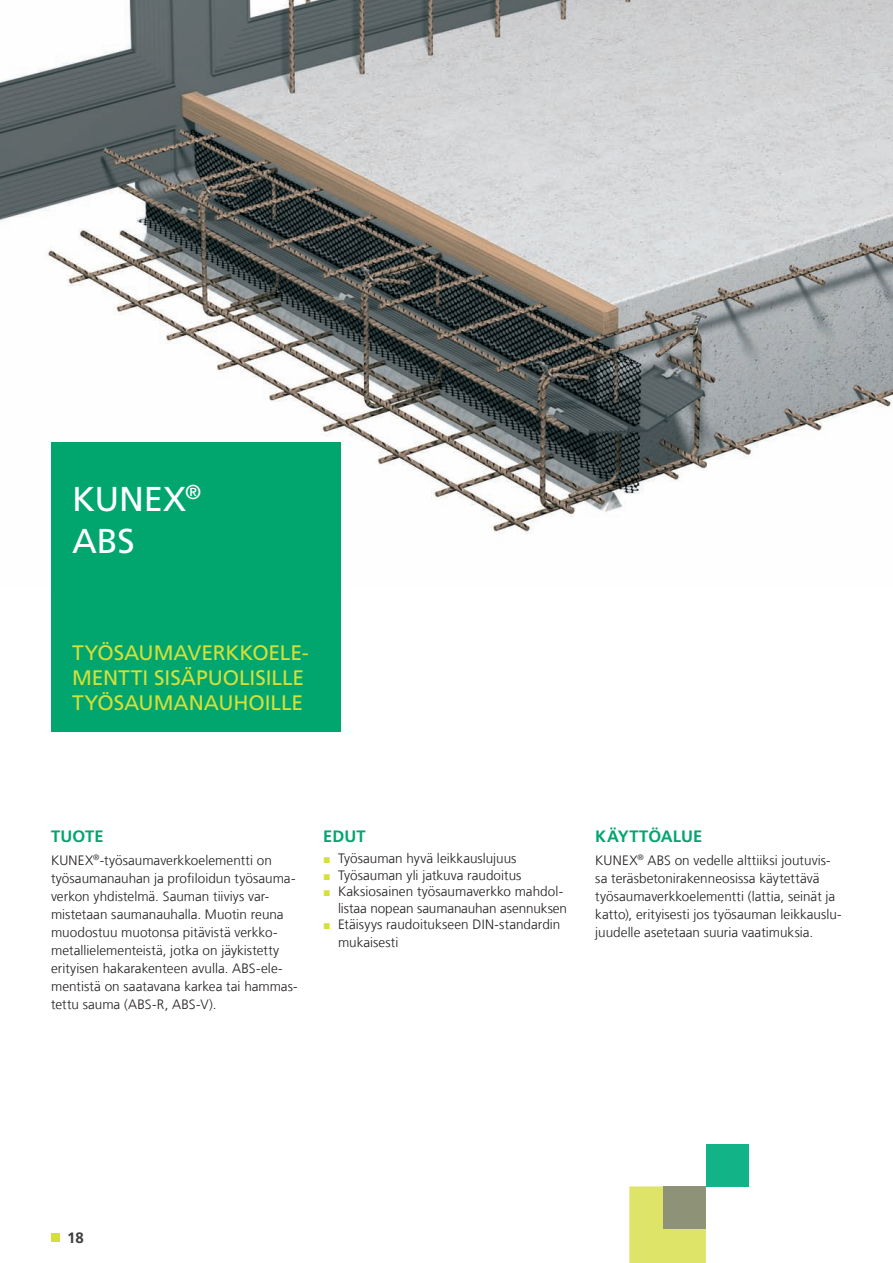
<style>
.page{position:relative;width:893px;height:1263px;background:#fff}
.page>*{position:absolute;margin:0;border:0;box-sizing:border-box;transform-origin:0 0}
.t1{font:34.5px/42px "Frutiger LT Com";letter-spacing:-.01em;color:#fff}
.t2{font:21px/25.2px "Frutiger LT Com";letter-spacing:-.005em;color:#d5df39}
.t3{font:700 16.5px "Frutiger LT Com";letter-spacing:.005em;color:#00a66e}
.t4{font:700 15px "Frutiger LT Com";color:#3e3e3f}
.t5{font:300 13.5px/18px "Frutiger LT Com";color:#231f20}
.s1{color:#d5df39}
</style>
<div class="page">
<div style="left:51px;top:1233px;width:9px;height:8px;background:#d5df39"></div>
<div style="left:629px;top:1186px;width:77px;height:77px;background:#dde467"></div>
<div style="left:706px;top:1144px;width:42px;height:42px;background:#11b387"></div>
<div style="left:663px;top:1186px;width:43px;height:43px;background:#8e9276"></div>
<img style="left:0;top:0;width:893px;height:587px">
<div style="left:51px;top:442px;width:289px;height:289px;background:#00a66e"></div>
<h1 class="t1" style="left:72px;top:477px;width:131px">KUNEX<sup>®<br></sup>ABS</h1>
<h2 class="t2" style="left:72px;top:640px;width:238px">TYÖSAUMAVERKKOELE-<br>MENTTI SISÄPUOLISILLE<br>TYÖSAUMANAUHOILLE</h2>
<p class="t3" style="left:51px;top:826px;width:54px">TUOTE</p>
<p class="t5" style="left:51px;top:851px;width:248px">KUNEX<sup>®</sup>-työsaumaverkkoelementti on työsaumanauhan ja profiloidun työsauma&shy;verkon yhdistelmä. Sauman tiiviys var&shy;mistetaan saumanauhalla. Muotin reuna muodostuu muotonsa pitävistä verkko&shy;metallielementeistä, jotka on jäykistetty erityisen hakarakenteen avulla. ABS-ele&shy;mentistä on saatavana karkea tai hammas&shy;tettu sauma (ABS-R, ABS-V).</p>
<p class="t3" style="left:323px;top:826px;width:44px">EDUT</p>
<p class="t5" style="left:323px;top:849px;width:195px"><span class="s1">▪▪</span> Työsauman hyvä leikkauslujuus</p>
<p class="t5" style="left:323px;top:866px;width:200px"><span class="s1">▪▪</span> Työsauman yli jatkuva raudoitus</p>
<p class="t5" style="left:323px;top:883px;width:245px;line-height:16.5px;text-align:right"><span class="s1">▪▪</span> Kaksiosainen työsaumaverkko mahdol&shy;listaa nopean saumanauhan asennuksen</p>
<p class="t5" style="left:338px;top:915px;width:224px;text-indent:-15px"><span class="s1">▪▪</span> Etäisyys raudoitukseen DIN-standardin mukaisesti</p>
<p class="t3" style="left:595px;top:826px;width:108px">KÄYTTÖALUE</p>
<p class="t5" style="left:595px;top:851px;width:248px">KUNEX<sup>®</sup> ABS on vedelle alttiiksi joutuvis&shy;sa teräsbetonirakenneosissa käytettävä työsaumaverkkoelementti (lattia, seinät ja katto), erityisesti jos työsauman leikkauslu&shy;juudelle asetetaan suuria vaatimuksia.</p>
<p class="t4" style="left:67px;top:1228px;width:18px">18</p>
</div>
